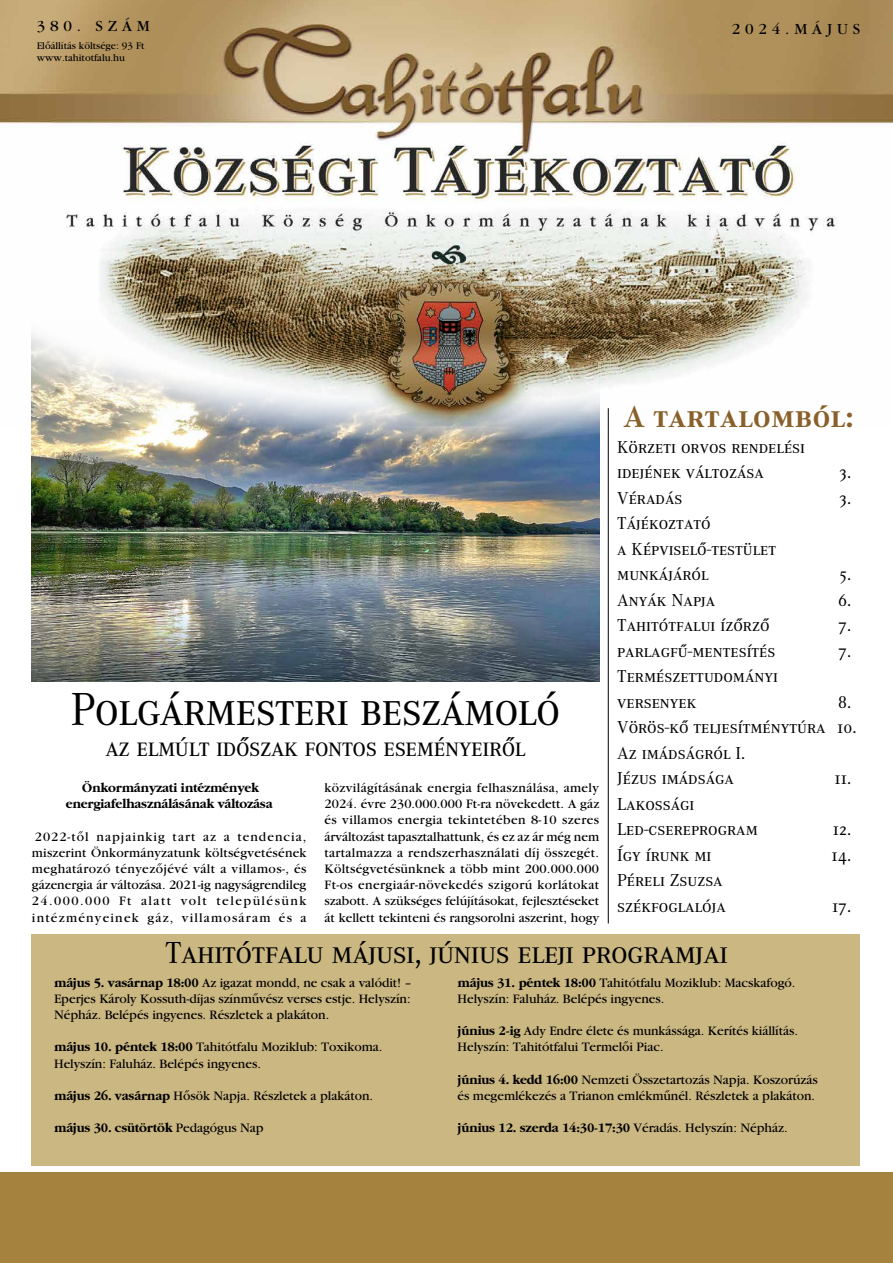
<style>
.page{position:relative;width:893px;height:1263px;background:#fff}
.page>*{position:absolute;margin:0;border:0;box-sizing:border-box;transform-origin:0 0}
.t1{font:48px "Corpo ASC Reg H";letter-spacing:-.015em;color:#000101;scale:.95 1}
.t2{font:31.5px "Corpo ASC Reg H";letter-spacing:-.015em;color:#000}
.t3{font:31.5px "Corpo ASC Bol H";color:#89602a}
.t4{font:27px "Corpo ASC Reg H";letter-spacing:-.015em;color:#000;scale:.95 1}
.t5{font:18px/25.5px "Corpo ASC Reg H";color:#000}
.t6{font:16.2px "Garamond Book Hun";letter-spacing:.3em;color:#000}
.t7{font:13.5px/16.2px "Garamond Book Hun";letter-spacing:-.005em;color:#000}
.t8{font:13.5px/16.2px "Garamond Bold Hun";letter-spacing:-.015em;color:#000;text-align:center}
.t9{font:10.5px/12.6px "Garamond Book Hun";color:#000}
.s1{font-family:"Garamond Bold Hun"}
.s2{font-family:"Garamond Book Hun"}
</style>
<div class="page">
<div style="left:32px;top:935px;width:828px;height:231px;background:#cbb781"></div>
<img style="left:32px;top:441px;width:567px;height:240px">
<svg style="left:31px;top:426px;width:577px;height:15px;background:#a9acaa"></svg>
<img style="left:0;top:0;width:893px;height:426px">
<hr style="left:608px;top:408px;width:1px;height:515px;background:#000">
<div style="left:0;top:1172px;width:893px;height:91px;background:#a5823d"></div>
<p class="t6" style="left:37px;top:17px;width:115px">380. SZÁM</p>
<p class="t9" style="left:37px;top:39px;width:109px">Elôállítás költsége: 93 Ft www.tahitotfalu.hu</p>
<p class="t6" style="left:732px;top:19px;width:130px">2024.MÁJUS</p>
<h2 class="t3" style="left:623px;top:399px;width:232px">A tartalomból:</h2>
<h3 class="t5" style="left:617px;top:434px;width:189px">Körzeti orvos rendelési idejének változása</h3>
<h3 class="t5" style="left:839px;top:460px;width:13px">3.</h3>
<h3 class="t5" style="left:617px;top:485px;width:67px">Véradás</h3>
<h3 class="t5" style="left:839px;top:485px;width:13px">3.</h3>
<h3 class="t5" style="left:617px;top:511px;width:161px">Tájékoztató<br>a Képviselô-testület munkájáról</h3>
<h3 class="t5" style="left:839px;top:562px;width:13px">5.</h3>
<h3 class="t5" style="left:617px;top:588px;width:100px">Anyák Napja</h3>
<h3 class="t5" style="left:838px;top:588px;width:15px">6.</h3>
<h3 class="t5" style="left:617px;top:613px;width:154px">Tahitótfalui ízôrzô</h3>
<h3 class="t5" style="left:838px;top:613px;width:14px">7.</h3>
<h3 class="t5" style="left:617px;top:639px;width:160px">parlagfû-mentesítés</h3>
<h3 class="t5" style="left:838px;top:639px;width:14px">7.</h3>
<h3 class="t5" style="left:617px;top:664px;width:162px">Természettudományi versenyek</h3>
<h1 class="t1" style="left:71px;top:683px;width:517px">Polgármesteri beszámoló</h1>
<h3 class="t5" style="left:617px;top:690px;width:241px;text-indent:221px">8.<br>Vörös-kô teljesítménytúra 10.<br>Az imádságról I.<br>Jézus imádsága</h3>
<h3 class="t4" style="left:106px;top:732px;width:444px">az elmúlt idôszak fontos eseményeirôl</h3>
<h3 class="t5" style="left:834px;top:766px;width:18px">11.</h3>
<p class="t8" style="left:66px;top:780px;width:208px">Önkormányzati intézmények energiafelhasználásának változása</p>
<p class="t7" style="left:32px;top:828px;width:276px;text-align:justify">2022-tôl napjainkig tart az a tendencia, miszerint Önkormányzatunk költségvetésének meghatározó tényezôjévé vált a villamos-, és gázenergia ár változása. 2021-ig nagyságrendileg 24.000.000 Ft alatt volt településünk intézményeinek gáz, villamosáram és a</p>
<p class="t7" style="left:325px;top:780px;width:276px;text-align:justify">közvilágításának energia felhasználása, amely 2024. évre 230.000.000 Ft-ra növekedett. A gáz és villamos energia tekintetében 8-10 szeres árváltozást tapasztalhattunk, és ez az ár még nem tartalmazza a rendszerhasználati díj összegét.<br>Költségvetésünknek a több mint 200.000.000<br>Ft-os energiaár-növekedés szigorú korlátokat szabott. A szükséges felújításokat, fejlesztéseket át kellett tekinteni és rangsorolni aszerint, hogy</p>
<h2 class="t2" style="left:165px;top:936px;width:564px">Tahitótfalu májusi, június eleji programjai</h2>
<h3 class="t5" style="left:617px;top:791px;width:142px">Lakossági<br>Led-csereprogram</h3>
<h3 class="t5" style="left:833px;top:817px;width:20px">12.</h3>
<h3 class="t5" style="left:617px;top:843px;width:96px">Így írunk mi</h3>
<h3 class="t5" style="left:831px;top:843px;width:21px">14.</h3>
<h3 class="t5" style="left:617px;top:868px;width:110px">Péreli Zsuzsa székfoglalója</h3>
<h3 class="t5" style="left:832px;top:894px;width:20px">17.</h3>
<p class="t7" style="left:54px;top:974px;width:359px;text-align:justify"><span class="s1">május 5. vasárnap 18:00</span> Az igazat mondd, ne csak a valódit! – Eperjes Károly Kossuth-díjas színmûvész verses estje. Helyszín:<br>Népház. Belépés ingyenes. Részletek a plakáton.</p>
<p class="t7" style="left:54px;top:1039px;width:330px"><span class="s1">május 10. péntek 18:00</span> Tahitótfalu Moziklub: Toxikoma.<br>Helyszín: Faluház. Belépés ingyenes.</p>
<p class="t7" style="left:54px;top:1087px;width:320px"><span class="s1">május 26. vasárnap</span> Hôsök Napja. Részletek a plakáton.</p>
<p class="t8" style="left:54px;top:1120px;width:211px">május 30. csütörtök <span class="s2">Pedagógus Nap</span></p>
<p class="t7" style="left:458px;top:974px;width:339px"><span class="s1">május 31. péntek 18:00</span> Tahitótfalu Moziklub: Macskafogó.<br>Helyszín: Faluház. Belépés ingyenes.</p>
<p class="t7" style="left:458px;top:1023px;width:342px"><span class="s1">június 2-ig</span> Ady Endre élete és munkássága. Kerítés kiállítás.<br>Helyszín: Tahitótfalui Termelôi Piac.</p>
<p class="t7" style="left:458px;top:1071px;width:362px"><span class="s1">június 4. kedd 16:00</span> Nemzeti Összetartozás Napja. Koszorúzás és megemlékezés a Trianon emlékmûnél. Részletek a plakáton.</p>
<p class="t8" style="left:458px;top:1120px;width:331px">június 12. szerda 14:30-17:30 <span class="s2">Véradás. Helyszín: Népház.</span></p>
</div>
